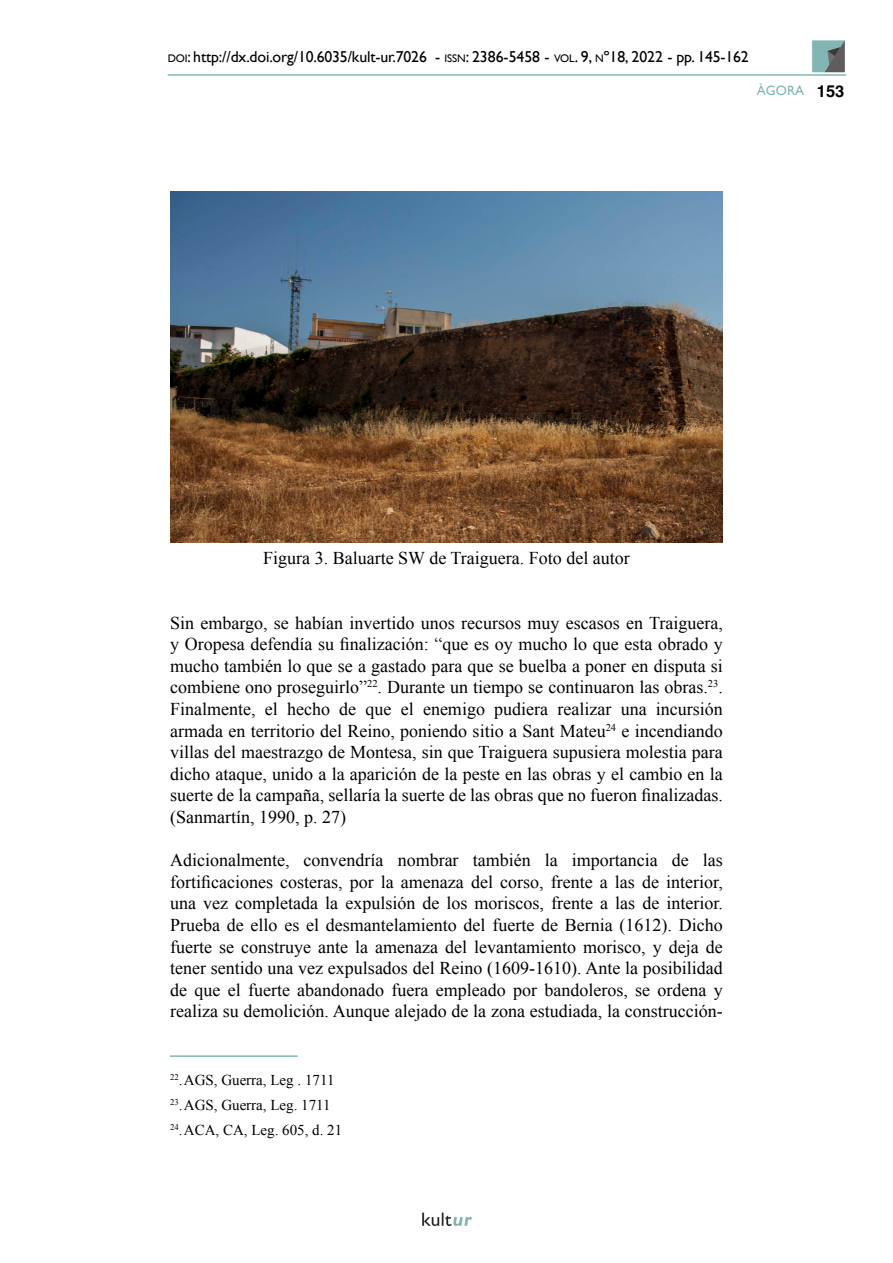
<style>
.page{position:relative;width:893px;height:1263px;background:#fff}
.page>*{position:absolute;margin:0;border:0;box-sizing:border-box;transform-origin:0 0}
.Pie_de_Figura{font:18px/21.6px "Times New Roman";color:#000;text-align:justify}
.t1{font:15.75px "Gill Sans";letter-spacing:-.01em;color:#000}
.Nota_al_pie_de_págin{font:15px "Times New Roman";color:#000}
.t2{font:13.5px "Gill Sans";color:#81b8b3}
.s1{font-size:10.95px}
.s2{font-style:inherit}
.s3{font-family:"Helvetica";font-weight:700;font-size:16.5px;color:#000}
</style>
<div class="page">
<img style="left:422px;top:1212px;width:50px;height:14px">
<img style="left:812px;top:40px;width:33px;height:33px">
<hr style="left:168px;top:74px;width:678px;height:2px;background:#81b8b3">
<img style="left:170px;top:191px;width:553px;height:351px">
<hr style="left:170px;top:1055px;width:128px;height:2px;background:#81b8b3">
<p class="t1" style="left:168px;top:47px;width:582px"><span class="s1">DOI</span>: http://dx.doi.org/10.6035/kult-ur.7026 - <span class="s1">ISSN</span>: 2386-5458 - <span class="s1">VOL</span><span class="s2">. 9,</span> <span class="s1">N</span><span class="s2">º18, 2022 -</span> pp. <span class="s2">145-162</span></p>
<p class="t2" style="left:757px;top:83px;width:89px">ÀGORA <span class="s3">153</span></p>
<p class="Pie_de_Figura" style="left:263px;top:547px;width:368px">Figura 3. Baluarte SW de Traiguera. Foto del autor</p>
<p class="Pie_de_Figura" style="left:170px;top:611px;width:554px">Sin embargo, se habían invertido unos recursos muy escasos en Traiguera, y Oropesa defendía su finalización: “que es oy mucho lo que esta obrado y mucho también lo que se a gastado para que se buelba a poner en disputa si combiene ono proseguirlo”<sup>22</sup>. Durante un tiempo se continuaron las obras.<sup>23</sup>.<br>Finalmente, el hecho de que el enemigo pudiera realizar una incursión armada en territorio del Reino, poniendo sitio a Sant Mateu<sup>24</sup> e incendiando villas del maestrazgo de Montesa, sin que Traiguera supusiera molestia para dicho ataque, unido a la aparición de la peste en las obras y el cambio en la suerte de la campaña, sellaría la suerte de las obras que no fueron finalizadas. (Sanmartín, 1990, p. 27)</p>
<p class="Pie_de_Figura" style="left:170px;top:849px;width:554px">Adicionalmente, convendría nombrar también la importancia de las fortificaciones costeras, por la amenaza del corso, frente a las de interior, una vez completada la expulsión de los moriscos, frente a las de interior.<br>Prueba de ello es el desmantelamiento del fuerte de Bernia (1612). Dicho fuerte se construye ante la amenaza del levantamiento morisco, y deja de tener sentido una vez expulsados del Reino (1609-1610). Ante la posibilidad de que el fuerte abandonado fuera empleado por bandoleros, se ordena y realiza su demolición. Aunque alejado de la zona estudiada, la construcción-</p>
<p class="Nota_al_pie_de_págin" style="left:170px;top:1070px;width:166px"><sup>22</sup>. AGS, Guerra, Leg . 1711</p>
<p class="Nota_al_pie_de_págin" style="left:170px;top:1095px;width:162px"><sup>23</sup>. AGS, Guerra, Leg. 1711</p>
<p class="Nota_al_pie_de_págin" style="left:170px;top:1120px;width:174px"><sup>24</sup>. ACA, CA, Leg. 605, d. 21</p>
</div>
